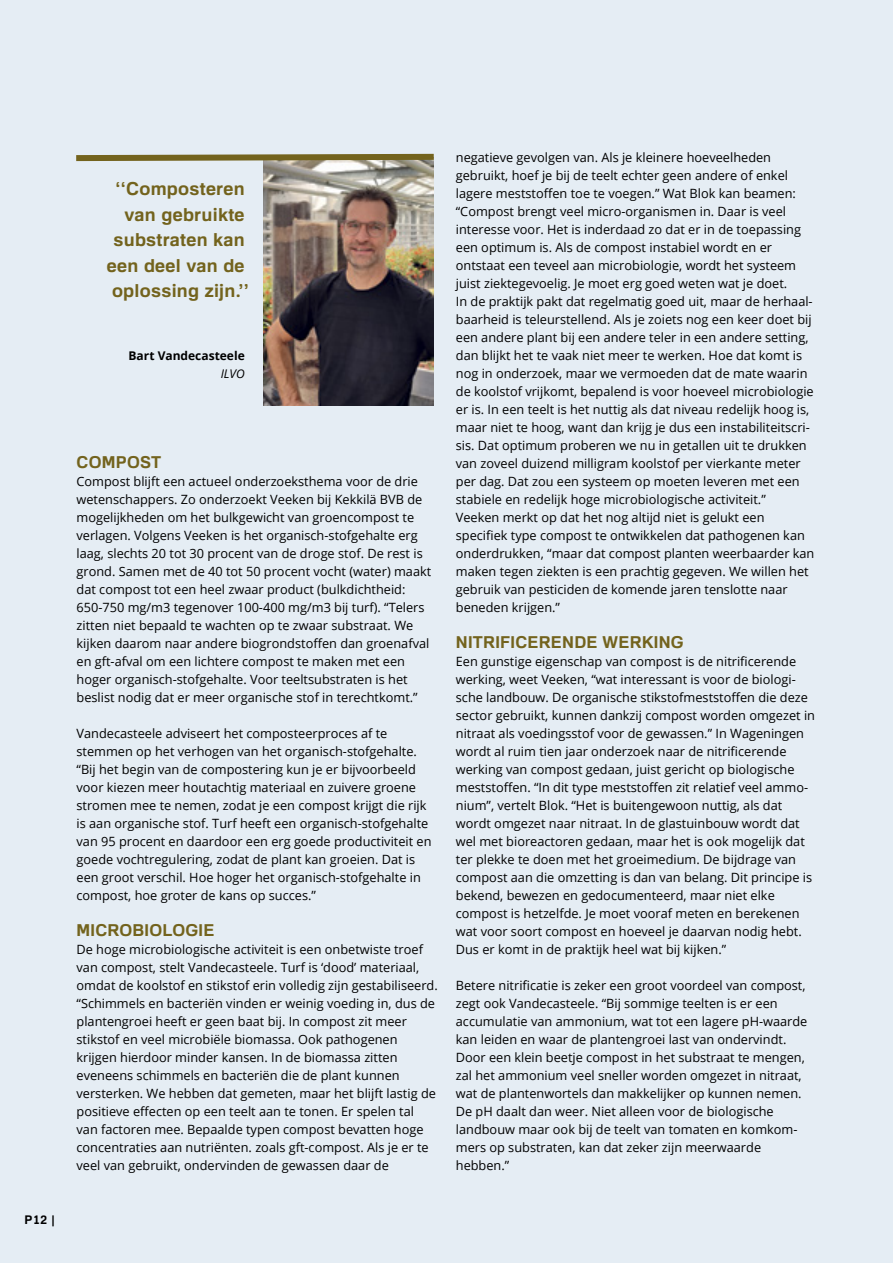
<style>
.page{position:relative;width:893px;height:1263px;background:#e5edf4}
.page>*{position:absolute;margin:0;border:0;box-sizing:border-box;transform-origin:0 0}
.t1{font:700 18px/25.5px "Familiar Pro";letter-spacing:.015em;color:#73631d;text-align:right}
.t2{font:700 16.5px "Familiar Pro";letter-spacing:.015em;color:#73631d}
.t3{font:12.75px/18px "Open Sans";color:#000}
.t4{font:700 12px "Open Sans";color:#000}
.t5{font:700 12px "Familiar Pro";color:#000}
.t6{font:italic 12px "Open Sans";color:#000}
</style>
<div class="page">
<img style="left:263px;top:164px;width:170px;height:242px">
<svg style="left:76px;top:153px;width:358px;height:11px"></svg>
<p class="t5" style="left:24px;top:1212px;width:32px">P12 |</p>
<h1 class="t1" style="left:107px;top:175px;width:143px">‘‘Composteren van gebruikte substraten kan een deel van de oplossing zijn.’’</h1>
<p class="t4" style="left:129px;top:347px;width:118px">Bart Vandecasteele</p>
<p class="t6" style="left:221px;top:365px;width:26px">ILVO</p>
<p class="t2" style="left:77px;top:452px;width:86px">COMPOST</p>
<p class="t3" style="left:77px;top:472px;width:356px">Compost blijft een actueel onderzoeksthema voor de drie wetenschappers. Zo onderzoekt Veeken bij Kekkilä BVB de mogelijkheden om het bulkgewicht van groencompost te verlagen. Volgens Veeken is het organisch-stofgehalte erg laag, slechts 20 tot 30 procent van de droge stof. De rest is grond. Samen met de 40 tot 50 procent vocht (water) maakt dat compost tot een heel zwaar product (bulkdichtheid:<br>650-750 mg/m3 tegenover 100-400 mg/m3 bij turf). “Telers zitten niet bepaald te wachten op te zwaar substraat. We kijken daarom naar andere biogrondstoffen dan groenafval en gft-afval om een lichtere compost te maken met een hoger organisch-stofgehalte. Voor teeltsubstraten is het beslist nodig dat er meer organische stof in terechtkomt.”</p>
<p class="t3" style="left:77px;top:724px;width:357px">Vandecasteele adviseert het composteerproces af te stemmen op het verhogen van het organisch-stofgehalte. “Bij het begin van de compostering kun je er bijvoorbeeld voor kiezen meer houtachtig materiaal en zuivere groene stromen mee te nemen, zodat je een compost krijgt die rijk is aan organische stof. Turf heeft een organisch-stofgehalte van 95 procent en daardoor een erg goede productiviteit en goede vochtregulering, zodat de plant kan groeien. Dat is een groot verschil. Hoe hoger het organisch-stofgehalte in compost, hoe groter de kans op succes.”</p>
<p class="t2" style="left:77px;top:920px;width:139px">MICROBIOLOGIE</p>
<p class="t3" style="left:77px;top:940px;width:363px">De hoge microbiologische activiteit is een onbetwiste troef van compost, stelt Vandecasteele. Turf is ‘dood’ materiaal, omdat de koolstof en stikstof erin volledig zijn gestabiliseerd. “Schimmels en bacteriën vinden er weinig voeding in, dus de plantengroei heeft er geen baat bij. In compost zit meer stikstof en veel microbiële biomassa. Ook pathogenen krijgen hierdoor minder kansen. In de biomassa zitten eveneens schimmels en bacteriën die de plant kunnen versterken. We hebben dat gemeten, maar het blijft lastig de positieve effecten op een teelt aan te tonen. Er spelen tal van factoren mee. Bepaalde typen compost bevatten hoge concentraties aan nutriënten. zoals gft-compost. Als je er te veel van gebruikt, ondervinden de gewassen daar de</p>
<p class="t3" style="left:456px;top:148px;width:360px">negatieve gevolgen van. Als je kleinere hoeveelheden gebruikt, hoef je bij de teelt echter geen andere of enkel lagere meststoffen toe te voegen.” Wat Blok kan beamen: “Compost brengt veel micro-organismen in. Daar is veel interesse voor. Het is inderdaad zo dat er in de toepassing een optimum is. Als de compost instabiel wordt en er ontstaat een teveel aan microbiologie, wordt het systeem juist ziektegevoelig. Je moet erg goed weten wat je doet.<br>In de praktijk pakt dat regelmatig goed uit, maar de herhaal&shy;baarheid is teleurstellend. Als je zoiets nog een keer doet bij een andere plant bij een andere teler in een andere setting, dan blijkt het te vaak niet meer te werken. Hoe dat komt is nog in onderzoek, maar we vermoeden dat de mate waarin de koolstof vrijkomt, bepalend is voor hoeveel microbiologie er is. In een teelt is het nuttig als dat niveau redelijk hoog is, maar niet te hoog, want dan krijg je dus een instabiliteitscri&shy;sis. Dat optimum proberen we nu in getallen uit te drukken van zoveel duizend milligram koolstof per vierkante meter per dag. Dat zou een systeem op moeten leveren met een stabiele en redelijk hoge microbiologische activiteit.”<br>Veeken merkt op dat het nog altijd niet is gelukt een specifiek type compost te ontwikkelen dat pathogenen kan onderdrukken, “maar dat compost planten weerbaarder kan maken tegen ziekten is een prachtig gegeven. We willen het gebruik van pesticiden de komende jaren tenslotte naar beneden krijgen.”</p>
<p class="t2" style="left:456px;top:632px;width:229px">NITRIFICERENDE WERKING</p>
<p class="t3" style="left:456px;top:652px;width:361px">Een gunstige eigenschap van compost is de nitrificerende werking, weet Veeken, “wat interessant is voor de biologi&shy;sche landbouw. De organische stikstofmeststoffen die deze sector gebruikt, kunnen dankzij compost worden omgezet in nitraat als voedingsstof voor de gewassen.” In Wageningen wordt al ruim tien jaar onderzoek naar de nitrificerende werking van compost gedaan, juist gericht op biologische meststoffen. “In dit type meststoffen zit relatief veel ammo&shy;nium”, vertelt Blok. “Het is buitengewoon nuttig, als dat wordt omgezet naar nitraat. In de glastuinbouw wordt dat wel met bioreactoren gedaan, maar het is ook mogelijk dat ter plekke te doen met het groeimedium. De bijdrage van compost aan die omzetting is dan van belang. Dit principe is bekend, bewezen en gedocumenteerd, maar niet elke compost is hetzelfde. Je moet vooraf meten en berekenen wat voor soort compost en hoeveel je daarvan nodig hebt.<br>Dus er komt in de praktijk heel wat bij kijken.”</p>
<p class="t3" style="left:456px;top:976px;width:353px">Betere nitrificatie is zeker een groot voordeel van compost, zegt ook Vandecasteele. “Bij sommige teelten is er een accumulatie van ammonium, wat tot een lagere pH-waarde kan leiden en waar de plantengroei last van ondervindt.<br>Door een klein beetje compost in het substraat te mengen, zal het ammonium veel sneller worden omgezet in nitraat, wat de plantenwortels dan makkelijker op kunnen nemen.<br>De pH daalt dan weer. Niet alleen voor de biologische landbouw maar ook bij de teelt van tomaten en komkom&shy;mers op substraten, kan dat zeker zijn meerwaarde hebben.”</p>
</div>
